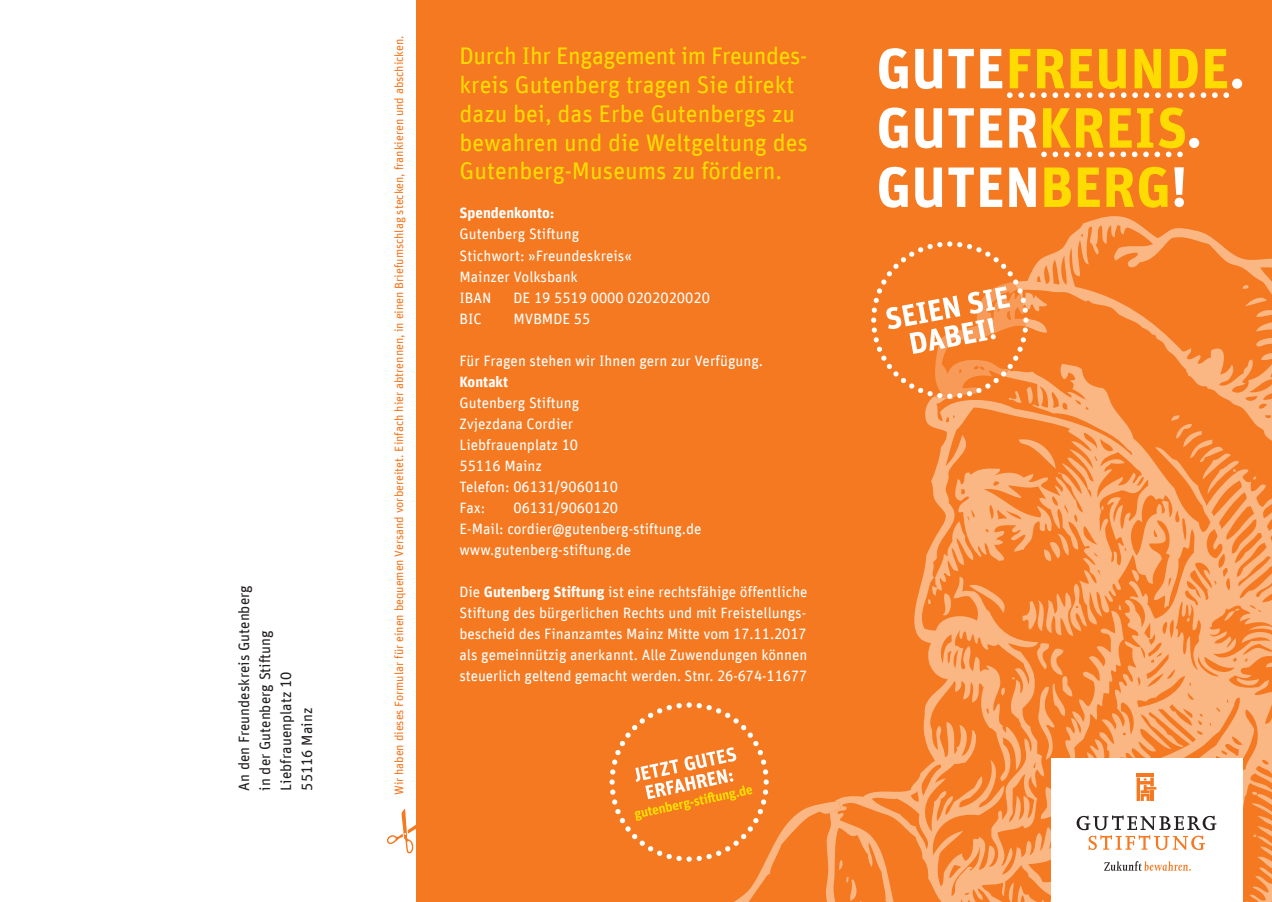
<style>
.page{position:relative;width:1272px;height:902px;background:#fff}
.page>*{position:absolute;margin:0;border:0;box-sizing:border-box;transform-origin:0 0}
.t1{font:700 56.7px/59.2px "Unit Offc";letter-spacing:.01em;color:#ffdc01}
.t2{font:24px/28.8px "Unit Offc";color:#ffdc01}
.t3{font:15px/21px "Unit Offc";color:#fff}
.t4{font:15px/21px "Unit Offc";color:#231f20}
.t5{font:700 15px "Unit Offc";color:#fff}
.t6{font:12px "Unit Offc";letter-spacing:-.005em;color:#f47921}
.s1{font-weight:700}
.s2{color:#fff}
</style>
<div class="page">
<div style="left:417px;top:0;width:854px;height:901px;background:#f47921"></div>
<svg style="left:861px;top:216px;width:410px;height:685px"></svg>
<div style="left:1050px;top:758px;width:192px;height:143px;background:#fff"></div>
<hr style="left:1136px;top:773px;width:17px;height:3px;background:#f47921">
<svg style="left:1136px;top:777px;width:20px;height:23px"></svg>
<svg style="left:1104px;top:861px;width:86px;height:10px"></svg>
<svg style="left:1076px;top:815px;width:140px;height:34px"></svg>
<svg style="left:1174px;top:167px;width:9px;height:40px"></svg>
<div style="left:1188px;top:138px;width:11px;height:10px;background:#fff;border-radius:50%"></div>
<svg style="left:1018px;top:92px;width:199px;height:6px"></svg>
<svg style="left:1007px;top:92px;width:5px;height:6px"></svg>
<svg style="left:1177px;top:151px;width:5px;height:6px"></svg>
<svg style="left:1154px;top:151px;width:17px;height:6px"></svg>
<svg style="left:1143px;top:151px;width:5px;height:6px"></svg>
<svg style="left:1120px;top:151px;width:17px;height:6px"></svg>
<svg style="left:1109px;top:151px;width:5px;height:6px"></svg>
<svg style="left:1086px;top:151px;width:17px;height:6px"></svg>
<svg style="left:1075px;top:151px;width:5px;height:6px"></svg>
<svg style="left:1052px;top:151px;width:17px;height:6px"></svg>
<svg style="left:1041px;top:151px;width:5px;height:6px"></svg>
<svg style="left:1223px;top:92px;width:5px;height:6px"></svg>
<div style="left:1231px;top:79px;width:11px;height:10px;background:#fff;border-radius:50%"></div>
<svg style="left:387px;top:808px;width:30px;height:45px"></svg>
<svg style="left:609px;top:702px;width:252px;height:199px"></svg>
<svg style="left:871px;top:241px;width:163px;height:162px"></svg>
<p class="t4" style="left:233px;top:790px;width:207px;rotate:-90deg">An den Freundeskreis Gutenberg in der Gutenberg Stiftung<br>Liebfrauenplatz 10<br>55116 Mainz</p>
<p class="t6" style="left:392px;top:795px;width:761px;rotate:-90deg">Wir haben dieses Formular für einen bequemen Versand vorbereitet. Einfach hier abtrennen, in einen Briefumschlag stecken, frankieren und abschicken.</p>
<h2 class="t2" style="left:459px;top:42px;width:350px">Durch Ihr Engagement im Freundes&shy;kreis Gutenberg tragen Sie direkt dazu bei, das Erbe Gutenbergs zu bewahren und die Weltgeltung des Gutenberg-Museums zu fördern.</h2>
<p class="t5" style="left:459px;top:204px;width:97px">Spendenkonto:</p>
<p class="t3" style="left:459px;top:224px;width:174px">Gutenberg Stiftung<br>Stichwort: »Freundeskreis«<br>Mainzer Volksbank<br>IBAN</p>
<p class="t3" style="left:513px;top:287px;width:198px">DE 19 5519 0000 0202020020</p>
<p class="t3" style="left:459px;top:308px;width:24px">BIC</p>
<p class="t3" style="left:513px;top:308px;width:78px">MVBMDE 55</p>
<p class="t3" style="left:459px;top:350px;width:305px">Für Fragen stehen wir Ihnen gern zur Verfügung.</p>
<p class="t5" style="left:459px;top:372px;width:50px">Kontakt</p>
<p class="t3" style="left:459px;top:392px;width:160px">Gutenberg Stiftung<br>Zvjezdana Cordier<br>Liebfrauenplatz 10<br>55116 Mainz<br>Telefon: 06131/9060110<br>Fax:</p>
<p class="t3" style="left:459px;top:497px;width:244px;text-indent:54px">06131/9060120<br>E-Mail: cordier@gutenberg-stiftung.de www.gutenberg-stiftung.de</p>
<p class="t3" style="left:459px;top:581px;width:350px;text-align:justify">Die <span class="s1">Gutenberg Stiftung</span> ist eine rechtsfähige öffentliche Stiftung des bürgerlichen Rechts und mit Freistellungs&shy;bescheid des Finanzamtes Mainz Mitte vom 17.11.2017 als gemeinnützig anerkannt. Alle Zuwendungen können steuerlich geltend gemacht werden. Stnr. 26-674-11677</p>
<h1 class="t1" style="left:876px;top:39px;width:354px"><span class="s2">GUTE</span>FREUNDE<br><span class="s2">GUTER</span>KREIS<br><span class="s2">GUTEN</span>BERG</h1>
</div>
